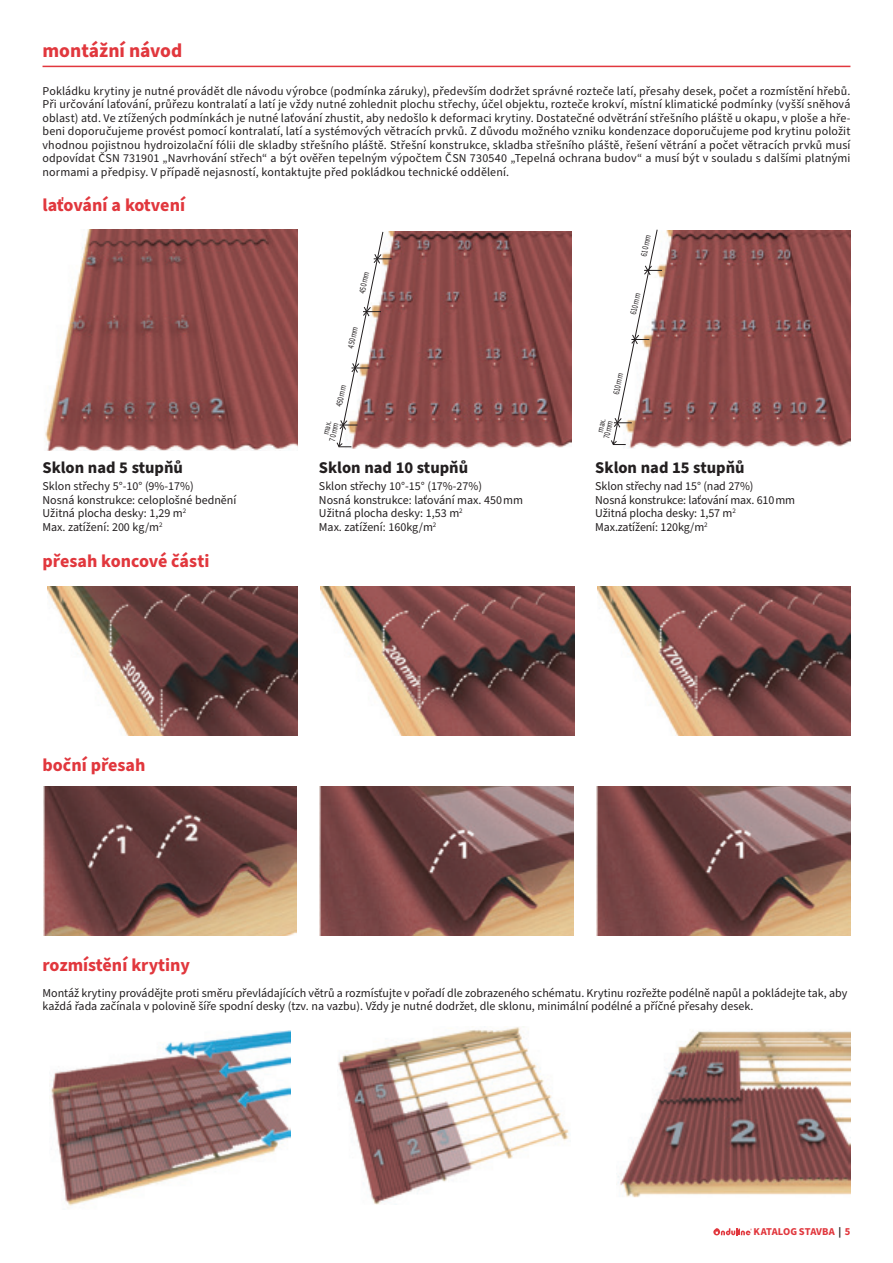
<style>
.page{position:relative;width:893px;height:1263px;background:#fff}
.page>*{position:absolute;margin:0;border:0;box-sizing:border-box;transform-origin:0 0}
.t1{font:700 19.5px "Source Sans Pro";color:#e1373d}
.t2{font:700 18px "Source Sans Pro";color:#e1373d}
.t3{font:700 16.5px "Source Sans Pro";color:#231f20}
.t4{font:12px/13.5px "Source Sans Pro";color:#231f20}
.t5{font:700 10.5px "Source Sans Pro";color:#e1373d}
.t6{font:9px/7.5px "Source Sans Pro";color:#231f20;text-align:center;scale:.75 1}
.s1{color:#231f20}
</style>
<div class="page">
<svg style="left:713px;top:1228px;width:39px;height:7px"></svg>
<img style="left:45px;top:230px;width:253px;height:221px">
<img style="left:350px;top:231px;width:222px;height:218px">
<img style="left:623px;top:231px;width:228px;height:218px">
<svg style="left:336px;top:231px;width:56px;height:217px"></svg>
<svg style="left:611px;top:229px;width:51px;height:216px"></svg>
<img style="left:48px;top:587px;width:250px;height:149px">
<img style="left:43px;top:787px;width:254px;height:148px">
<img style="left:49px;top:1031px;width:242px;height:175px">
<img style="left:337px;top:1027px;width:232px;height:177px">
<img style="left:617px;top:1031px;width:234px;height:167px">
<img style="left:321px;top:587px;width:253px;height:149px">
<img style="left:320px;top:787px;width:253px;height:148px">
<img style="left:598px;top:587px;width:253px;height:149px">
<img style="left:596px;top:787px;width:254px;height:148px">
<hr style="left:43px;top:66px;width:807px;height:1px;background:#e1373d">
<h1 class="t1" style="left:43px;top:37px;width:141px">montážní návod</h1>
<p class="t4" style="left:43px;top:84px;width:809px;text-align:justify">Pokládku krytiny je nutné provádět dle návodu výrobce (podmínka záruky), především dodržet správné rozteče latí, přesahy desek, počet a rozmístění hřebů.<br>Při určování laťování, průřezu kontralatí a latí je vždy nutné zohlednit plochu střechy, účel objektu, rozteče krokví, místní klimatické podmínky (vyšší sněhová oblast) atd. Ve ztížených podmínkách je nutné laťování zhustit, aby nedošlo k deformaci krytiny. Dostatečné odvětrání střešního pláště u okapu, v ploše a hře&shy;beni doporučujeme provést pomocí kontralatí, latí a systémových větracích prvků. Z důvodu možného vzniku kondenzace doporučujeme pod krytinu položit vhodnou pojistnou hydroizolační fólii dle skladby střešního pláště. Střešní konstrukce, skladba střešního pláště, řešení větrání a počet větracích prvků musí odpovídat ČSN 731901 „Navrhování střech“ a být ověřen tepelným výpočtem ČSN 730540 „Tepelná ochrana budov“ a musí být v souladu s dalšími platnými normami a předpisy. V případě nejasností, kontaktujte před pokládkou technické oddělení.</p>
<h2 class="t2" style="left:43px;top:193px;width:144px">laťování a kotvení</h2>
<h3 class="t3" style="left:43px;top:456px;width:142px">Sklon nad 5 stupňů</h3>
<p class="t4" style="left:43px;top:480px;width:195px">Sklon střechy 5°-10° (9%-17%)<br>Nosná konstrukce: celoplošné bednění<br>Užitná plocha desky: 1,29 m<sup>2<br></sup>Max. zatížení: 200 kg/m<sup>2</sup></p>
<h2 class="t2" style="left:43px;top:549px;width:168px">přesah koncové části</h2>
<h2 class="t2" style="left:43px;top:753px;width:104px">boční přesah</h2>
<h2 class="t2" style="left:43px;top:953px;width:149px">rozmístění krytiny</h2>
<p class="t6" style="left:358px;top:293px;width:31px;rotate:-78deg">450mm</p>
<p class="t6" style="left:347px;top:347px;width:31px;rotate:-78deg">450mm</p>
<p class="t6" style="left:335px;top:406px;width:31px;rotate:-78deg">450mm</p>
<p class="t6" style="left:321px;top:439px;width:26px;rotate:-78deg">max.<br>70mm</p>
<h3 class="t3" style="left:319px;top:456px;width:151px">Sklon nad 10 stupňů</h3>
<p class="t4" style="left:319px;top:480px;width:206px">Sklon střechy 10°-15° (17%-27%)<br>Nosná konstrukce: laťování max. 450mm<br>Užitná plocha desky: 1,53 m<sup>2<br></sup>Max. zatížení: 160kg/m<sup>2</sup></p>
<p class="t6" style="left:640px;top:256px;width:31px;rotate:-78deg">610mm</p>
<p class="t6" style="left:630px;top:314px;width:31px;rotate:-78deg">610mm</p>
<p class="t6" style="left:612px;top:394px;width:31px;rotate:-78deg">610mm</p>
<p class="t6" style="left:595px;top:436px;width:26px;rotate:-78deg">max.<br>70mm</p>
<h3 class="t3" style="left:595px;top:456px;width:151px">Sklon nad 15 stupňů</h3>
<p class="t4" style="left:595px;top:480px;width:201px">Sklon střechy nad 15° (nad 27%)<br>Nosná konstrukce: laťování max. 610mm<br>Užitná plocha desky: 1,57 m<sup>2<br></sup>Max.zatížení: 120kg/m<sup>2</sup></p>
<p class="t4" style="left:43px;top:986px;width:806px">Montáž krytiny provádějte proti směru převládajících větrů a rozmísťujte v pořadí dle zobrazeného schématu. Krytinu rozřežte podélně napůl a pokládejte tak, aby každá řada začínala v polovině šíře spodní desky (tzv. na vazbu). Vždy je nutné dodržet, dle sklonu, minimální podélné a příčné přesahy desek.</p>
<p class="t5" style="left:754px;top:1225px;width:98px">KATALOG STAVBA <span class="s1">|</span> 5</p>
</div>
